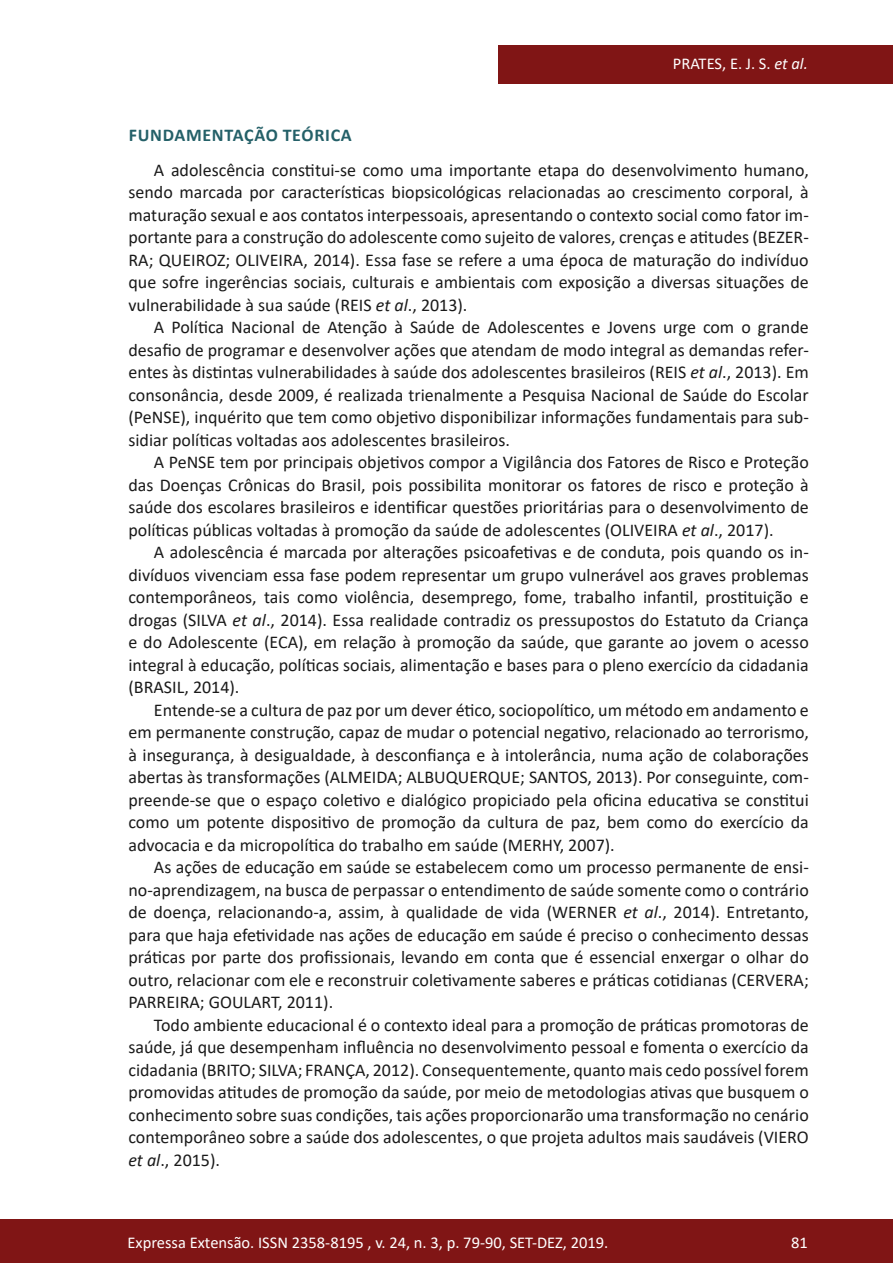
<style>
.page{position:relative;width:893px;height:1263px;background:#fff}
.page>*{position:absolute;margin:0;border:0;box-sizing:border-box;transform-origin:0 0}
.texto{font:18px/22.5px "Calibri";color:#1a1a1a;text-align:justify}
.subtitulo{font:700 18px "Calibri";letter-spacing:.04em;color:#246068}
.t1{font:16.5px "Calibri";color:#fff}
.s1{font-style:italic}
</style>
<div class="page">
<div style="left:0;top:1219px;width:893px;height:44px;background:#801515"></div>
<div style="left:498px;top:45px;width:395px;height:39px;background:#801515"></div>
<p class="t1" style="left:673px;top:52px;width:137px">PRATES, E. J. S. <span class="s1">et al.</span></p>
<p class="subtitulo" style="left:129px;top:123px;width:224px">FUNDAMENTAÇÃO TEÓRICA</p>
<p class="texto" style="left:128px;top:158px;width:682px;text-indent:26px">A adolescência constitui-se como uma importante etapa do desenvolvimento humano, sendo marcada por características biopsicológicas relacionadas ao crescimento corporal, à maturação sexual e aos contatos interpessoais, apresentando o contexto social como fator im&shy;portante para a construção do adolescente como sujeito de valores, crenças e atitudes (BEZER-RA; QUEIROZ; OLIVEIRA, 2014). Essa fase se refere a uma época de maturação do indivíduo que sofre ingerências sociais, culturais e ambientais com exposição a diversas situações de vulnerabilidade à sua saúde (REIS <span class="s1">et al</span>., 2013).</p>
<p class="texto" style="left:128px;top:316px;width:682px;text-indent:26px">A Política Nacional de Atenção à Saúde de Adolescentes e Jovens urge com o grande desafio de programar e desenvolver ações que atendam de modo integral as demandas refer&shy;entes às distintas vulnerabilidades à saúde dos adolescentes brasileiros (REIS <span class="s1">et al</span>., 2013). Em consonância, desde 2009, é realizada trienalmente a Pesquisa Nacional de Saúde do Escolar (PeNSE), inquérito que tem como objetivo disponibilizar informações fundamentais para sub&shy;sidiar políticas voltadas aos adolescentes brasileiros.</p>
<p class="texto" style="left:128px;top:451px;width:682px;text-indent:26px">A PeNSE tem por principais objetivos compor a Vigilância dos Fatores de Risco e Proteção das Doenças Crônicas do Brasil, pois possibilita monitorar os fatores de risco e proteção à saúde dos escolares brasileiros e identificar questões prioritárias para o desenvolvimento de políticas públicas voltadas à promoção da saúde de adolescentes (OLIVEIRA <span class="s1">et al</span>., 2017).</p>
<p class="texto" style="left:128px;top:541px;width:682px;text-indent:26px">A adolescência é marcada por alterações psicoafetivas e de conduta, pois quando os in&shy;divíduos vivenciam essa fase podem representar um grupo vulnerável aos graves problemas contemporâneos, tais como violência, desemprego, fome, trabalho infantil, prostituição e drogas (SILVA <span class="s1">et al</span>., 2014). Essa realidade contradiz os pressupostos do Estatuto da Criança e do Adolescente (ECA), em relação à promoção da saúde, que garante ao jovem o acesso integral à educação, políticas sociais, alimentação e bases para o pleno exercício da cidadania (BRASIL, 2014).</p>
<p class="texto" style="left:128px;top:698px;width:682px;text-indent:26px">Entende-se a cultura de paz por um dever ético, sociopolítico, um método em andamento e em permanente construção, capaz de mudar o potencial negativo, relacionado ao terrorismo, à insegurança, à desigualdade, à desconfiança e à intolerância, numa ação de colaborações abertas às transformações (ALMEIDA; ALBUQUERQUE; SANTOS, 2013). Por conseguinte, com&shy;preende-se que o espaço coletivo e dialógico propiciado pela oficina educativa se constitui como um potente dispositivo de promoção da cultura de paz, bem como do exercício da advocacia e da micropolítica do trabalho em saúde (MERHY, 2007).</p>
<p class="texto" style="left:128px;top:856px;width:682px;text-indent:26px">As ações de educação em saúde se estabelecem como um processo permanente de ensi&shy;no-aprendizagem, na busca de perpassar o entendimento de saúde somente como o contrário de doença, relacionando-a, assim, à qualidade de vida (WERNER <span class="s1">et al</span>., 2014). Entretanto, para que haja efetividade nas ações de educação em saúde é preciso o conhecimento dessas práticas por parte dos profissionais, levando em conta que é essencial enxergar o olhar do outro, relacionar com ele e reconstruir coletivamente saberes e práticas cotidianas (CERVERA; PARREIRA; GOULART, 2011).</p>
<p class="texto" style="left:128px;top:1013px;width:682px;text-indent:26px">Todo ambiente educacional é o contexto ideal para a promoção de práticas promotoras de saúde, já que desempenham influência no desenvolvimento pessoal e fomenta o exercício da cidadania (BRITO; SILVA; FRANÇA, 2012). Consequentemente, quanto mais cedo possível forem promovidas atitudes de promoção da saúde, por meio de metodologias ativas que busquem o conhecimento sobre suas condições, tais ações proporcionarão uma transformação no cenário contemporâneo sobre a saúde dos adolescentes, o que projeta adultos mais saudáveis (VIERO <span class="s1">et al</span>., 2015).</p>
<p class="t1" style="left:128px;top:1230px;width:482px">Expressa Extensão. ISSN 2358-8195 , v. 24, n. 3, p. 79-90, SET-DEZ, 2019.</p>
<p class="t1" style="left:791px;top:1230px;width:18px">81</p>
</div>
